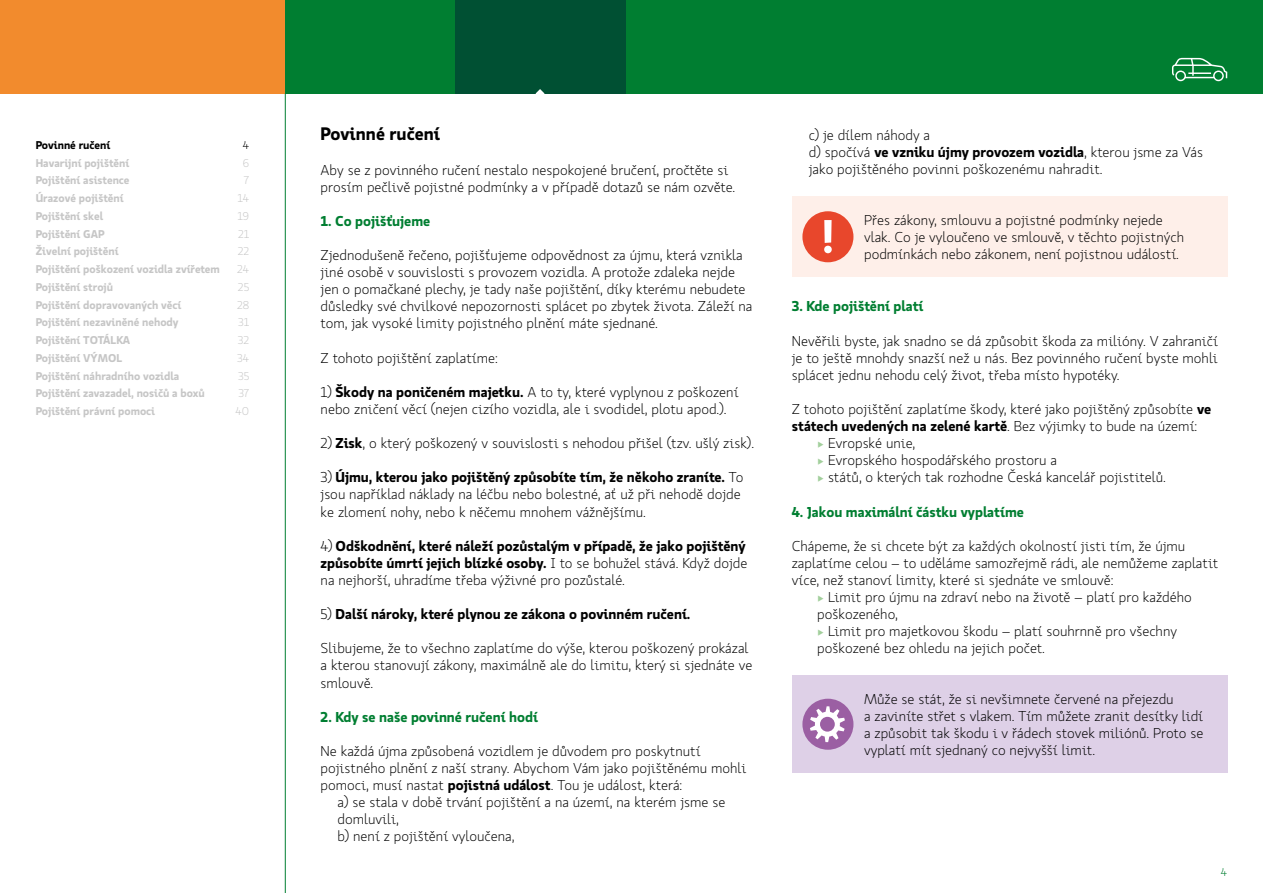
<style>
.page{position:relative;width:1263px;height:893px;background:#fff}
.page>*{position:absolute;margin:0;border:0;box-sizing:border-box;transform-origin:0 0}
.t1{font:700 18px "Koop Pro";color:#000}
.t2{font:300 14.25px/17.1px "Koop Pro";color:#000}
.t3{font:700 14.25px/17.1px "Koop Pro";color:#000;text-align:justify}
.t4{font:700 14.25px "Koop Pro";color:#007e31}
.t5{font:700 11.25px "Koop Pro";color:#c6c6c6}
.t6{font:300 11.25px "Koop Pro";color:#c6c6c6}
.t7{font:700 11.25px "Koop Pro";color:#000}
.t8{font:300 11.25px "Koop Pro";color:#007e31}
.t9{font:300 11.25px "Koop Pro";color:#000}
.s1{font-weight:700}
.s2{font-weight:300}
.s3{color:#a2cf9c}
</style>
<div class="page">
<div style="left:0;top:0;width:285px;height:94px;background:#f28b2d"></div>
<div style="left:285px;top:0;width:978px;height:94px;background:#007e31"></div>
<div style="left:455px;top:0;width:170px;height:94px;background:#005033"></div>
<svg style="left:1172px;top:58px;width:55px;height:23px"></svg>
<hr style="left:285px;top:94px;width:1px;height:799px;background:#007e31">
<div style="left:792px;top:196px;width:435px;height:81px;background:#feefe9"></div>
<div style="left:802px;top:211px;width:51px;height:51px;background:#e8472c;border-radius:50%"></div>
<svg style="left:824px;top:220px;width:8px;height:33px"></svg>
<div style="left:792px;top:675px;width:435px;height:98px;background:#ded0e7"></div>
<div style="left:802px;top:699px;width:51px;height:51px;background:#9b5fa3;border-radius:50%"></div>
<svg style="left:810px;top:706px;width:35px;height:36px"></svg>
<svg style="left:535px;top:89px;width:10px;height:5px"></svg>
<p class="t7" style="left:36px;top:137px;width:76px">Povinné ručení</p>
<p class="t9" style="left:243px;top:137px;width:8px">4</p>
<p class="t5" style="left:36px;top:155px;width:95px">Havarijní pojištění</p>
<p class="t6" style="left:243px;top:155px;width:8px">6</p>
<p class="t5" style="left:36px;top:172px;width:95px">Pojištění asistence</p>
<p class="t6" style="left:244px;top:173px;width:7px">7</p>
<p class="t5" style="left:36px;top:190px;width:89px">Úrazové pojištění</p>
<p class="t6" style="left:237px;top:191px;width:13px">14</p>
<p class="t5" style="left:36px;top:208px;width:69px">Pojištění skel</p>
<p class="t6" style="left:237px;top:208px;width:13px">19</p>
<p class="t5" style="left:36px;top:226px;width:70px">Pojištění GAP</p>
<p class="t6" style="left:238px;top:226px;width:13px">21</p>
<p class="t5" style="left:36px;top:243px;width:84px">Živelní pojištění</p>
<p class="t6" style="left:238px;top:244px;width:13px">22</p>
<p class="t5" style="left:36px;top:261px;width:186px">Pojištění poškození vozidla zvířetem</p>
<p class="t6" style="left:237px;top:262px;width:14px">24</p>
<p class="t5" style="left:36px;top:279px;width:79px">Pojištění strojů</p>
<p class="t6" style="left:238px;top:279px;width:13px">25</p>
<p class="t5" style="left:36px;top:297px;width:147px">Pojištění dopravovaných věcí</p>
<p class="t6" style="left:237px;top:297px;width:14px">28</p>
<p class="t5" style="left:36px;top:314px;width:144px">Pojištění nezaviněné nehody</p>
<p class="t6" style="left:238px;top:315px;width:13px">31</p>
<p class="t5" style="left:36px;top:332px;width:96px">Pojištění TOTÁLKA</p>
<p class="t6" style="left:238px;top:333px;width:13px">32</p>
<p class="t5" style="left:36px;top:350px;width:88px">Pojištění VÝMOL</p>
<p class="t6" style="left:237px;top:350px;width:13px">34</p>
<p class="t5" style="left:36px;top:368px;width:145px">Pojištění náhradního vozidla</p>
<p class="t6" style="left:238px;top:368px;width:13px">35</p>
<p class="t5" style="left:36px;top:385px;width:170px">Pojištění zavazadel, nosičů a boxů</p>
<p class="t6" style="left:238px;top:386px;width:12px">37</p>
<p class="t5" style="left:36px;top:403px;width:121px">Pojištění právní pomoci</p>
<p class="t6" style="left:236px;top:404px;width:15px">40</p>
<p class="t1" style="left:321px;top:121px;width:121px">Povinné ručení</p>
<p class="t2" style="left:321px;top:161px;width:416px">Aby se z povinného ručení nestalo nespokojené bručení, pročtěte si prosím pečlivě pojistné podmínky a v případě dotazů se nám ozvěte.</p>
<p class="t4" style="left:321px;top:211px;width:111px">1. Co pojišťujeme</p>
<p class="t2" style="left:321px;top:246px;width:433px">Zjednodušeně řečeno, pojišťujeme odpovědnost za újmu, která vznikla jiné osobě v souvislosti s provozem vozidla. A protože zdaleka nejde jen o pomačkané plechy, je tady naše pojištění, díky kterému nebudete důsledky své chvilkové nepozornosti splácet po zbytek života. Záleží na tom, jak vysoké limity pojistného plnění máte sjednané.</p>
<p class="t2" style="left:321px;top:349px;width:179px">Z tohoto pojištění zaplatíme:</p>
<p class="t2" style="left:321px;top:383px;width:419px">1) <span class="s1">Škody na poničeném majetku.</span> A to ty, které vyplynou z poškození nebo zničení věcí (nejen cizího vozidla, ale i svodidel, plotu apod.).</p>
<p class="t2" style="left:321px;top:434px;width:435px">2) <span class="s1">Zisk</span>, o který poškozený v souvislosti s nehodou přišel (tzv. ušlý zisk).</p>
<p class="t2" style="left:321px;top:469px;width:424px">3) <span class="s1">Újmu, kterou jako pojištěný způsobíte tím, že někoho zraníte.</span> To jsou například náklady na léčbu nebo bolestné, ať už při nehodě dojde ke zlomení nohy, nebo k něčemu mnohem vážnějšímu.</p>
<p class="t3" style="left:321px;top:537px;width:428px"><span class="s2">4)</span> Odškodnění, které náleží pozůstalým v případě, že jako pojištěný způsobíte úmrtí jejich blízké osoby. <span class="s2">I to se bohužel stává. Když dojde na nejhorší, uhradíme třeba výživné pro pozůstalé.</span></p>
<p class="t3" style="left:321px;top:605px;width:371px"><span class="s2">5)</span> Další nároky, které plynou ze zákona o povinném ručení.</p>
<p class="t2" style="left:321px;top:640px;width:433px">Slibujeme, že to všechno zaplatíme do výše, kterou poškozený prokázal a kterou stanovují zákony, maximálně ale do limitu, který si sjednáte ve smlouvě.</p>
<p class="t4" style="left:321px;top:707px;width:219px">2. Kdy se naše povinné ručení hodí</p>
<p class="t2" style="left:321px;top:742px;width:427px">Ne každá újma způsobená vozidlem je důvodem pro poskytnutí pojistného plnění z naší strany. Abychom Vám jako pojištěnému mohli pomoci, musí nastat <span class="s1">pojistná událost</span>. Tou je událost, která:</p>
<p class="t2" style="left:338px;top:793px;width:389px">a) se stala v době trvání pojištění a na území, na kterém jsme se domluvili,<br>b) není z pojištění vyloučena,</p>
<p class="t2" style="left:809px;top:127px;width:396px">c) je dílem náhody a<br>d) spočívá <span class="s1">ve vzniku újmy provozem vozidla</span>, kterou jsme za Vás jako pojištěného povinni poškozenému nahradit.</p>
<p class="t2" style="left:864px;top:211px;width:321px">Přes zákony, smlouvu a pojistné podmínky nejede vlak. Co je vyloučeno ve smlouvě, v těchto pojistných podmínkách nebo zákonem, není pojistnou událostí.</p>
<p class="t4" style="left:792px;top:296px;width:133px">3. Kde pojištění platí</p>
<p class="t2" style="left:792px;top:332px;width:428px;text-align:justify">Nevěřili byste, jak snadno se dá způsobit škoda za milióny. V zahraničí je to ještě mnohdy snazší než u nás. Bez povinného ručení byste mohli splácet jednu nehodu celý život, třeba místo hypotéky.</p>
<p class="t2" style="left:792px;top:400px;width:421px">Z tohoto pojištění zaplatíme škody, které jako pojištěný způsobíte <span class="s1">ve státech uvedených na zelené kartě</span>. Bez výjimky to bude na území:</p>
<p class="t2" style="left:817px;top:434px;width:99px"><span class="s3">•</span> Evropské unie,</p>
<p class="t2" style="left:817px;top:452px;width:241px"><span class="s3">•</span> Evropského hospodářského prostoru a</p>
<p class="t2" style="left:817px;top:469px;width:350px"><span class="s3">•</span> států, o kterých tak rozhodne Česká kancelář pojistitelů.</p>
<p class="t4" style="left:792px;top:501px;width:234px">4. Jakou maximální částku vyplatíme</p>
<p class="t2" style="left:792px;top:537px;width:428px">Chápeme, že si chcete být za každých okolností jisti tím, že újmu zaplatíme celou – to uděláme samozřejmě rádi, ale nemůžeme zaplatit více, než stanoví limity, které si sjednáte ve smlouvě:</p>
<p class="t2" style="left:817px;top:588px;width:376px"><span class="s3">•</span> Limit pro újmu na zdraví nebo na životě – platí pro každého poškozeného,</p>
<p class="t2" style="left:817px;top:623px;width:361px"><span class="s3">•</span> Limit pro majetkovou škodu – platí souhrnně pro všechny poškozené bez ohledu na jejich počet.</p>
<p class="t2" style="left:864px;top:690px;width:341px">Může se stát, že si nevšimnete červené na přejezdu<br>a zaviníte střet s vlakem. Tím můžete zranit desítky lidí a způsobit tak škodu i v řádech stovek miliónů. Proto se vyplatí mít sjednaný co nejvyšší limit.</p>
<p class="t8" style="left:1221px;top:864px;width:8px">4</p>
</div>
